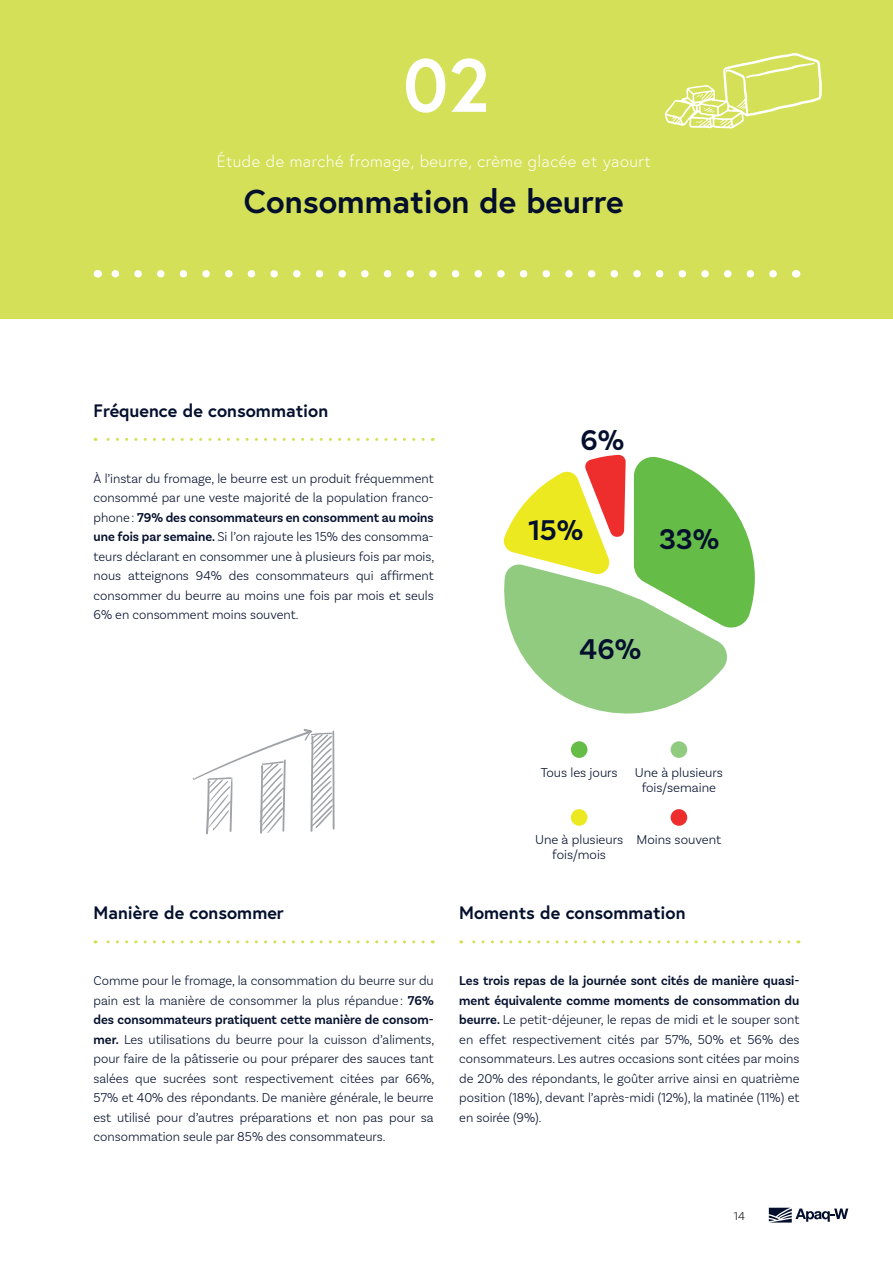
<style>
.page{position:relative;width:893px;height:1263px;background:#fff}
.page>*{position:absolute;margin:0;border:0;box-sizing:border-box;transform-origin:0 0}
.t1{font:700 75px "Europa";color:#fff}
.t2{font:700 33px "Europa";color:#030f2c}
.t3{font:600 30px "Basic Sans";color:#030f2c}
.t4{font:700 18px "Europa";color:#030f2c}
.t5{font:300 16.5px "Europa";letter-spacing:.03em;color:#fff}
.t6{font:300 13.5px/19.5px "Basic Sans";color:#030f2c;text-align:justify;scale:.96 1}
.t7{font:300 13.5px/15px "Basic Sans";color:#030f2c;text-align:center}
.t8{font:300 12px "Basic Sans";color:#231f20}
.s1{font-weight:600}
</style>
<div class="page">
<svg style="left:769px;top:1208px;width:79px;height:14px"></svg>
<svg style="left:95px;top:438px;width:328px;height:3px"></svg>
<svg style="left:95px;top:940px;width:328px;height:3px"></svg>
<svg style="left:461px;top:940px;width:328px;height:3px"></svg>
<div style="left:0;top:0;width:893px;height:319px;background:#d4e057"></div>
<svg style="left:111px;top:270px;width:662px;height:8px"></svg>
<svg style="left:665px;top:53px;width:157px;height:76px"></svg>
<svg style="left:503px;top:455px;width:252px;height:259px"></svg>
<div style="left:571px;top:741px;width:16px;height:17px;background:#65bc46;border-radius:50%"></div>
<div style="left:671px;top:741px;width:16px;height:17px;background:#90cb80;border-radius:50%"></div>
<div style="left:671px;top:809px;width:16px;height:17px;background:#ee2d2d;border-radius:50%"></div>
<div style="left:571px;top:809px;width:16px;height:17px;background:#ede921;border-radius:50%"></div>
<svg style="left:192px;top:729px;width:143px;height:106px"></svg>
<h1 class="t1" style="left:403px;top:34px;width:89px">02</h1>
<p class="t5" style="left:217px;top:151px;width:435px">Étude de marché fromage, beurre, crème glacée et yaourt</p>
<h2 class="t2" style="left:244px;top:179px;width:381px">Consommation de beurre</h2>
<h3 class="t4" style="left:94px;top:398px;width:236px">Fréquence de consommation</h3>
<p class="t6" style="left:94px;top:468px;width:356px">À l’instar du fromage, le beurre est un produit fréquemment consommé par une veste majorité de la population franco&shy;phone: <span class="s1">79% des consommateurs en consomment au moins une fois par semaine.</span> Si l’on rajoute les 15% des consomma&shy;teurs déclarant en consommer une à plusieurs fois par mois, nous atteignons 94% des consommateurs qui affirment consommer du beurre au moins une fois par mois et seuls 6% en consomment moins souvent.</p>
<h3 class="t3" style="left:580px;top:422px;width:45px">6%</h3>
<h3 class="t3" style="left:529px;top:512px;width:56px">15%</h3>
<h3 class="t3" style="left:659px;top:520px;width:62px">33%</h3>
<h3 class="t3" style="left:580px;top:630px;width:63px">46%</h3>
<p class="t7" style="left:541px;top:764px;width:78px">Tous les jours</p>
<p class="t7" style="left:635px;top:764px;width:90px">Une à plusieurs fois/semaine</p>
<p class="t7" style="left:552px;top:832px;width:170px;text-align:left;text-indent:-17px">Une à plusieurs Moins souvent fois/mois</p>
<h3 class="t4" style="left:94px;top:900px;width:192px">Manière de consommer</h3>
<h3 class="t4" style="left:459px;top:900px;width:228px">Moments de consommation</h3>
<p class="t6" style="left:94px;top:971px;width:357px">Comme pour le fromage, la consommation du beurre sur du pain est la manière de consommer la plus répandue: <span class="s1">76% des consommateurs pratiquent cette manière de consom&shy;mer.</span> Les utilisations du beurre pour la cuisson d’aliments, pour faire de la pâtisserie ou pour préparer des sauces tant salées que sucrées sont respectivement citées par 66%, 57% et 40% des répondants. De manière générale, le beurre est utilisé pour d’autres préparations et non pas pour sa consommation seule par 85% des consommateurs.</p>
<p class="t6" style="left:459px;top:971px;width:356px"><span class="s1">Les trois repas de la journée sont cités de manière quasi&shy;ment équivalente comme moments de consommation du beurre.</span> Le petit-déjeuner, le repas de midi et le souper sont en effet respectivement cités par 57%, 50% et 56% des consommateurs. Les autres occasions sont citées par moins de 20% des répondants, le goûter arrive ainsi en quatrième position (18%), devant l’après-midi (12%), la matinée (11%) et en soirée (9%).</p>
<p class="t8" style="left:734px;top:1208px;width:13px">14</p>
</div>
